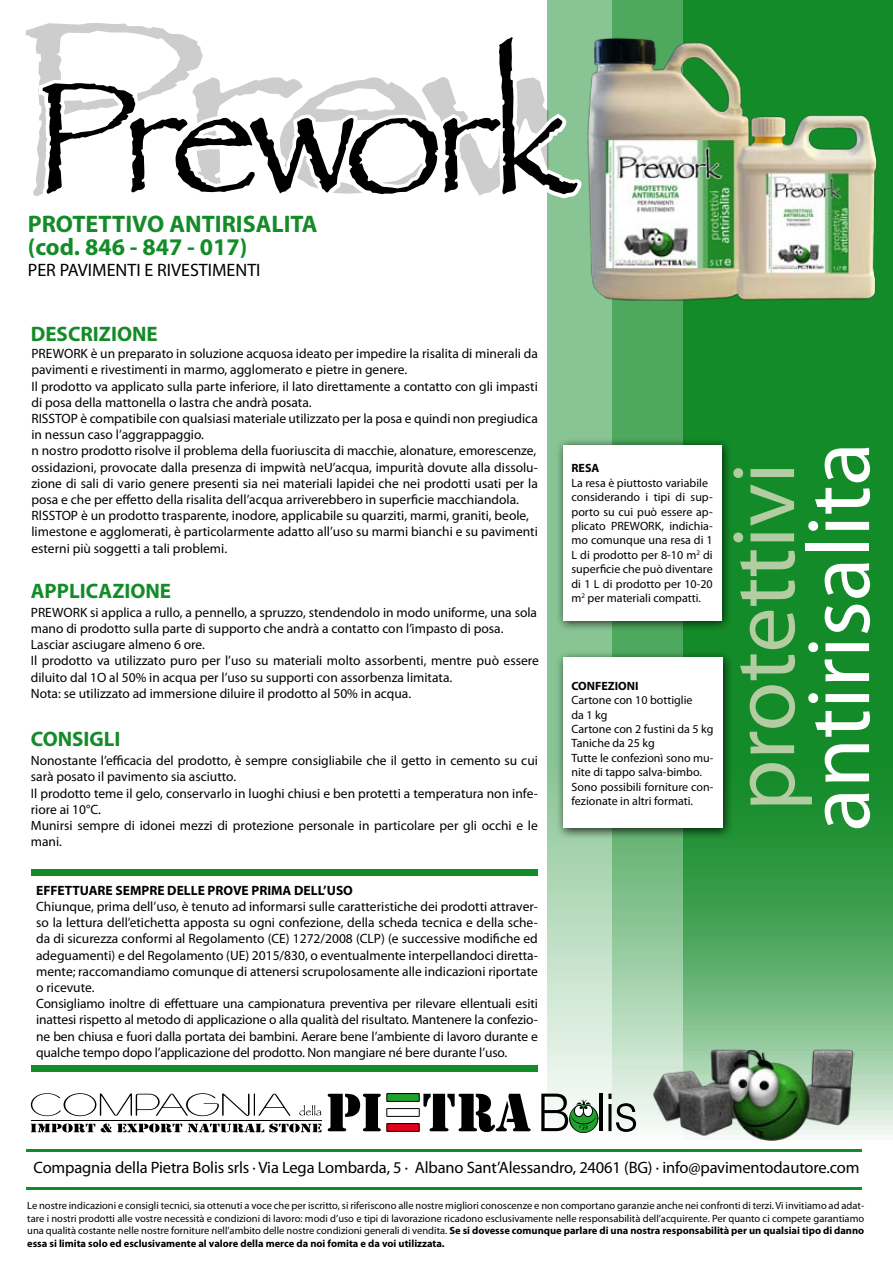
<style>
.page{position:relative;width:893px;height:1263px;background:#fff}
.page>*{position:absolute;margin:0;border:0;box-sizing:border-box;transform-origin:0 0}
.t1{font:163.35px "Papyrus";letter-spacing:-.055em;color:#000}
.t2{font:90px "Myriad Pro";color:#fff}
.t3{font:90px "Myriad Pro";color:#b4cca2}
.t4{font:700 24px/22.5px "Myriad Pro";color:#148b29}
.t5{font:700 21px "Myriad Pro";color:#148b29}
.t6{font:18px "Myriad Pro";color:#000}
.t7{font:16.5px "Myriad Pro";letter-spacing:-.01em;color:#000}
.t8{font:13.5px/16.2px "Myriad Pro";color:#000}
.t9{font:700 13.5px "Myriad Pro";color:#000}
.t10{font:12px/14.4px "Myriad Pro";color:#000}
.t11{font:700 12px "Myriad Pro";color:#000}
.t12{font:10.5px/12.6px "Myriad Pro";color:#000;text-align:justify}
.s1{font-weight:700}
</style>
<div class="page">
<svg style="left:548px;top:0;width:64px;height:1190px"></svg>
<svg style="left:612px;top:0;width:71px;height:1190px"></svg>
<svg style="left:683px;top:0;width:210px;height:1190px;fill:#148b29"></svg>
<hr style="left:600px;top:1093px;width:3px;height:38px;background:#000">
<svg style="left:608px;top:1093px;width:28px;height:39px"></svg>
<svg style="left:299px;top:1105px;width:22px;height:10px"></svg>
<svg style="left:31px;top:1123px;width:64px;height:9px"></svg>
<svg style="left:101px;top:1123px;width:81px;height:9px"></svg>
<svg style="left:188px;top:1123px;width:133px;height:9px"></svg>
<svg style="left:328px;top:1094px;width:53px;height:37px"></svg>
<svg style="left:423px;top:1094px;width:108px;height:38px"></svg>
<hr style="left:31px;top:1120px;width:291px;height:1px;background:#000">
<svg style="left:31px;top:1093px;width:260px;height:23px"></svg>
<div style="left:387px;top:1093px;width:32px;height:8px;background:#1fa22e"></div>
<div style="left:387px;top:1093px;width:32px;height:9px;border:1px solid #000"></div>
<div style="left:387px;top:1123px;width:32px;height:8px;background:#e2001a"></div>
<div style="left:387px;top:1123px;width:32px;height:8px;border:1px solid #000"></div>
<div style="left:387px;top:1108px;width:32px;height:9px;border:1px solid #000"></div>
<svg style="left:541px;top:1093px;width:57px;height:40px"></svg>
<img style="left:652px;top:1047px;width:203px;height:94px">
<img style="left:567px;top:15px;width:319px;height:302px">
<hr style="left:27px;top:1150px;width:835px;height:2px;background:#148b29">
<div style="left:31px;top:869px;width:506px;height:6px;background:#148b29"></div>
<div style="left:31px;top:1065px;width:506px;height:6px;background:#148b29"></div>
<hr style="left:27px;top:1187px;width:835px;height:2px;background:#148b29">
<svg style="left:33px;top:0;width:555px;height:206px"></svg>
<div style="left:556px;top:437px;width:176px;height:194px;background:#000;opacity:.75"></div>
<div style="left:563px;top:445px;width:158px;height:175px;background:#fff"></div>
<div style="left:556px;top:650px;width:177px;height:189px;background:#000;opacity:.75"></div>
<div style="left:563px;top:658px;width:159px;height:170px;background:#fff"></div>
<h1 class="t1" style="left:32px;top:39px;width:548px">Prework</h1>
<h3 class="t4" style="left:28px;top:212px;width:291px">PROTETTIVO ANTIRISALITA (cod. 846 - 847 - 017)</h3>
<h3 class="t6" style="left:28px;top:259px;width:234px">PER PAVIMENTI E RIVESTIMENTI</h3>
<h3 class="t5" style="left:31px;top:320px;width:128px">DESCRIZIONE</h3>
<p class="t8" style="left:31px;top:345px;width:508px">PREWORK è un preparato in soluzione acquosa ideato per impedire la risalita di minerali da pavimenti e rivestimenti in marmo, agglomerato e pietre in genere.<br>Il prodotto va applicato sulla parte inferiore, il lato direttamente a contatto con gli impasti di posa della mattonella o lastra che andrà posata.<br>RISSTOP è compatibile con qualsiasi materiale utilizzato per la posa e quindi non pregiudica in nessun caso l’aggrappaggio.<br>n nostro prodotto risolve il problema della fuoriuscita di macchie, alonature, emorescenze, ossidazioni, provocate dalla presenza di impwità neU’acqua, impurità dovute alla dissolu&shy;zione di sali di vario genere presenti sia nei materiali lapidei che nei prodotti usati per la posa e che per effetto della risalita dell’acqua arriverebbero in superficie macchiandola.<br>RlSSTOP è un prodotto trasparente, inodore, applicabile su quarziti, marmi, graniti, beole, limestone e agglomerati, è particolarmente adatto all’uso su marmi bianchi e su pavimenti esterni più soggetti a tali problemi.</p>
<h3 class="t5" style="left:31px;top:577px;width:142px">APPLICAZIONE</h3>
<p class="t8" style="left:31px;top:604px;width:510px">PREWORK si applica a rullo, a pennello, a spruzzo, stendendolo in modo uniforme, una sola mano di prodotto sulla parte di supporto che andrà a contatto con l’impasto di posa.<br>Lasciar asciugare almeno 6 ore.<br>Il prodotto va utilizzato puro per l’uso su materiali molto assorbenti, mentre può essere diluito dal 1O al 50% in acqua per l’uso su supporti con assorbenza limitata.<br>Nota: se utilizzato ad immersione diluire il prodotto al 50% in acqua.</p>
<h3 class="t5" style="left:31px;top:725px;width:91px">CONSIGLI</h3>
<p class="t8" style="left:31px;top:752px;width:509px">Nonostante l’efficacia del prodotto, è sempre consigliabile che il getto in cemento su cui sarà posato il pavimento sia asciutto.<br>Il prodotto teme il gelo, conservarlo in luoghi chiusi e ben protetti a temperatura non infe&shy;riore ai 10°C.<br>Munirsi sempre di idonei mezzi di protezione personale in particolare per gli occhi e le mani.</p>
<p class="t9" style="left:36px;top:881px;width:318px">EFFETTUARE SEMPRE DELLE PROVE PRIMA DELL’USO</p>
<p class="t8" style="left:36px;top:898px;width:503px">Chiunque, prima dell’uso, è tenuto ad informarsi sulle caratteristiche dei prodotti attraver&shy;so la lettura dell’etichetta apposta su ogni confezione, della scheda tecnica e della sche&shy;da di sicurezza conformi al Regolamento (CE) 1272/2008 (CLP) (e successive modifiche ed adeguamenti) e del Regolamento (UE) 2015/830, o eventualmente interpellandoci diretta&shy;mente; raccomandiamo comunque di attenersi scrupolosamente alle indicazioni riportate o ricevute.<br>Consigliamo inoltre di effettuare una campionatura preventiva per rilevare ellentuali esiti inattesi rispetto al metodo di applicazione o alla qualità del risultato. Mantenere la confezio&shy;ne ben chiusa e fuori dalla portata dei bambini. Aerare bene l’ambiente di lavoro durante e qualche tempo dopo l’applicazione del prodotto. Non mangiare né bere durante l’uso.</p>
<p class="t11" style="left:571px;top:460px;width:29px">RESA</p>
<p class="t10" style="left:571px;top:475px;width:143px">La resa è piuttosto variabile considerando i tipi di sup&shy;porto su cui può essere ap&shy;plicato PREWORK, indichia&shy;mo comunque una resa di 1<br>L di prodotto per 8-10 m<sup>2</sup> di superficie che può diventare di 1 L di prodotto per 10-20 m<sup>2</sup> per materiali compatti.</p>
<p class="t11" style="left:571px;top:678px;width:69px">CONFEZIONI</p>
<p class="t10" style="left:571px;top:693px;width:144px">Cartone con 10 bottiglie<br>da 1 kg<br>Cartone con 2 fustini da 5 kg<br>Taniche da 25 kg<br>Tutte le confezionì sono mu&shy;nite di tappo salva-bimbo.<br>Sono possibili forniture con&shy;fezionate in altri formati.</p>
<h2 class="t2" style="left:783px;top:831px;width:391px;rotate:-90deg">antirisalita</h2>
<h2 class="t3" style="left:708px;top:811px;width:350px;rotate:-90deg">protettivi</h2>
<p class="t7" style="left:34px;top:1157px;width:827px">Compagnia della Pietra Bolis srls · Via Lega Lombarda, 5 · Albano Sant’Alessandro, 24061 (BG) · info@pavimentodautore.com</p>
<p class="t12" style="left:27px;top:1199px;width:839px">Le nostre indicazioni e consigli tecnici, sia ottenuti a voce che per iscritto, si riferiscono alle nostre migliori conoscenze e non comportano garanzie anche nei confronti di terzi. Vi invitiamo ad adat&shy;tare i nostri prodotti alle vostre necessità e condizioni di lavoro: modi d’uso e tipi di lavorazione ricadono esclusivamente nelle responsabilità dell’acquirente. Per quanto ci compete garantiamo una qualità costante nelle nostre forniture nell’ambito delle nostre condizioni generali di vendita. <span class="s1">Se si dovesse comunque parlare di una nostra responsabilità per un qualsiai tipo di danno essa si limita solo ed esclusivamente al valore della merce da noi fomita e da voi utilizzata.</span></p>
</div>
